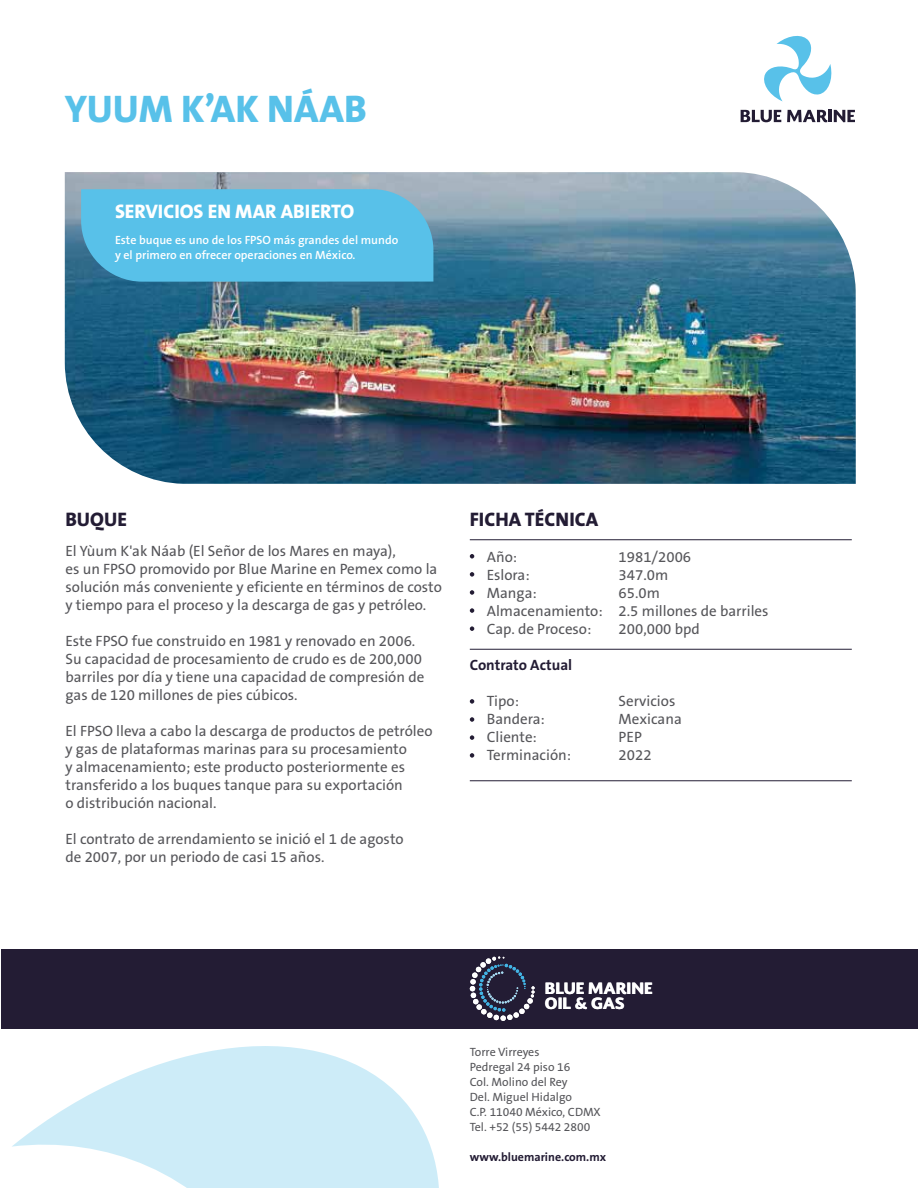
<style>
.page{position:relative;width:918px;height:1188px;background:#fff}
.page>*{position:absolute;margin:0;border:0;box-sizing:border-box;transform-origin:0 0}
.t1{font:800 38.7px "The Sans B8";color:#58c1e9}
.t2{font:800 19.65px "The Sans B8";color:#fff}
.t3{font:800 19.65px "The Sans B8";color:#231c34}
.t4{font:900 15.15px/15.1px "Soberana Sans";color:#fff}
.t5{font:15px/18px "The Sans B5 Plain";color:#56565a}
.t6{font:700 15px "The Sans B7";color:#231c34}
.t7{font:12px/15px "The Sans B5 Plain";color:#56565a}
.t8{font:600 12px/15px "The Sans B6";color:#fff}
.t9{font:700 12px "The Sans B7";color:#231c34}
</style>
<div class="page">
<img style="left:65px;top:172px;width:791px;height:312px">
<hr style="left:470px;top:539px;width:382px;height:1px;background:#231c34">
<hr style="left:470px;top:649px;width:382px;height:1px;background:#231c34">
<hr style="left:470px;top:780px;width:382px;height:1px;background:#231c34">
<svg style="left:470px;top:554px;width:4px;height:5px"></svg>
<svg style="left:470px;top:572px;width:4px;height:5px"></svg>
<svg style="left:470px;top:590px;width:4px;height:5px"></svg>
<svg style="left:470px;top:608px;width:4px;height:5px"></svg>
<svg style="left:470px;top:626px;width:4px;height:5px"></svg>
<svg style="left:470px;top:699px;width:4px;height:5px"></svg>
<svg style="left:470px;top:717px;width:4px;height:5px"></svg>
<svg style="left:470px;top:735px;width:4px;height:5px"></svg>
<svg style="left:470px;top:753px;width:4px;height:5px"></svg>
<div style="left:1px;top:949px;width:917px;height:79px;background:#231c34"></div>
<svg style="left:81px;top:189px;width:352px;height:93px;background:#58bde4"></svg>
<svg style="left:470px;top:956px;width:65px;height:65px"></svg>
<svg style="left:741px;top:110px;width:40px;height:12px"></svg>
<svg style="left:787px;top:110px;width:68px;height:12px"></svg>
<svg style="left:764px;top:35px;width:68px;height:66px"></svg>
<svg style="left:12px;top:1046px;width:427px;height:142px;fill:#cdecf8"></svg>
<h1 class="t1" style="left:65px;top:88px;width:304px">YUUM K’AK NÁAB</h1>
<h2 class="t2" style="left:115px;top:201px;width:241px">SERVICIOS EN MAR ABIERTO</h2>
<p class="t8" style="left:115px;top:233px;width:285px">Este buque es uno de los FPSO más grandes del mundo y el primero en ofrecer operaciones en México.</p>
<h2 class="t3" style="left:65px;top:509px;width:63px">BUQUE</h2>
<h2 class="t3" style="left:470px;top:509px;width:130px">FICHA TÉCNICA</h2>
<p class="t5" style="left:487px;top:549px;width:32px">Año:</p>
<p class="t5" style="left:619px;top:549px;width:74px">1981/2006</p>
<p class="t5" style="left:487px;top:567px;width:44px">Eslora:</p>
<p class="t5" style="left:619px;top:567px;width:51px">347.0m</p>
<p class="t5" style="left:487px;top:585px;width:51px">Manga:</p>
<p class="t5" style="left:65px;top:543px;width:378px">El Yùum K'ak Náab (El Señor de los Mares en maya),<br>es un FPSO promovido por Blue Marine en Pemex como la solución más conveniente y eficiente en términos de costo y tiempo para el proceso y la descarga de gas y petróleo.</p>
<p class="t5" style="left:65px;top:633px;width:360px">Este FPSO fue construido en 1981 y renovado en 2006.<br>Su capacidad de procesamiento de crudo es de 200,000 barriles por día y tiene una capacidad de compresión de gas de 120 millones de pies cúbicos.</p>
<p class="t5" style="left:65px;top:723px;width:369px">El FPSO lleva a cabo la descarga de productos de petróleo y gas de plataformas marinas para su procesamiento<br>y almacenamiento; este producto posteriormente es transferido a los buques tanque para su exportación<br>o distribución nacional.</p>
<p class="t5" style="left:65px;top:831px;width:340px">El contrato de arrendamiento se inició el 1 de agosto de 2007, por un periodo de casi 15 años.</p>
<p class="t5" style="left:487px;top:585px;width:283px;text-indent:132px">65.0m<br>Almacenamiento: 2.5 millones de barriles<br>Cap. de Proceso:</p>
<p class="t5" style="left:619px;top:621px;width:83px">200,000 bpd</p>
<p class="t6" style="left:470px;top:657px;width:104px">Contrato Actual</p>
<p class="t5" style="left:487px;top:693px;width:34px">Tipo:</p>
<p class="t5" style="left:619px;top:693px;width:58px">Servicios</p>
<p class="t5" style="left:487px;top:711px;width:60px">Bandera:</p>
<p class="t5" style="left:619px;top:711px;width:65px">Mexicana</p>
<p class="t5" style="left:487px;top:729px;width:52px">Cliente:</p>
<p class="t5" style="left:619px;top:729px;width:25px">PEP</p>
<p class="t5" style="left:487px;top:747px;width:86px">Terminación:</p>
<p class="t5" style="left:619px;top:747px;width:35px">2022</p>
<p class="t4" style="left:545px;top:980px;width:109px">BLUE MARINE<br>OIL &amp; GAS</p>
<p class="t7" style="left:470px;top:1046px;width:133px">Torre Virreyes<br>Pedregal 24 piso 16<br>Col. Molino del Rey<br>Del. Miguel Hidalgo<br>C.P. 11040 México, CDMX<br>Tel. +52 (55) 5442 2800</p>
<p class="t9" style="left:470px;top:1151px;width:138px">www.bluemarine.com.mx</p>
</div>
